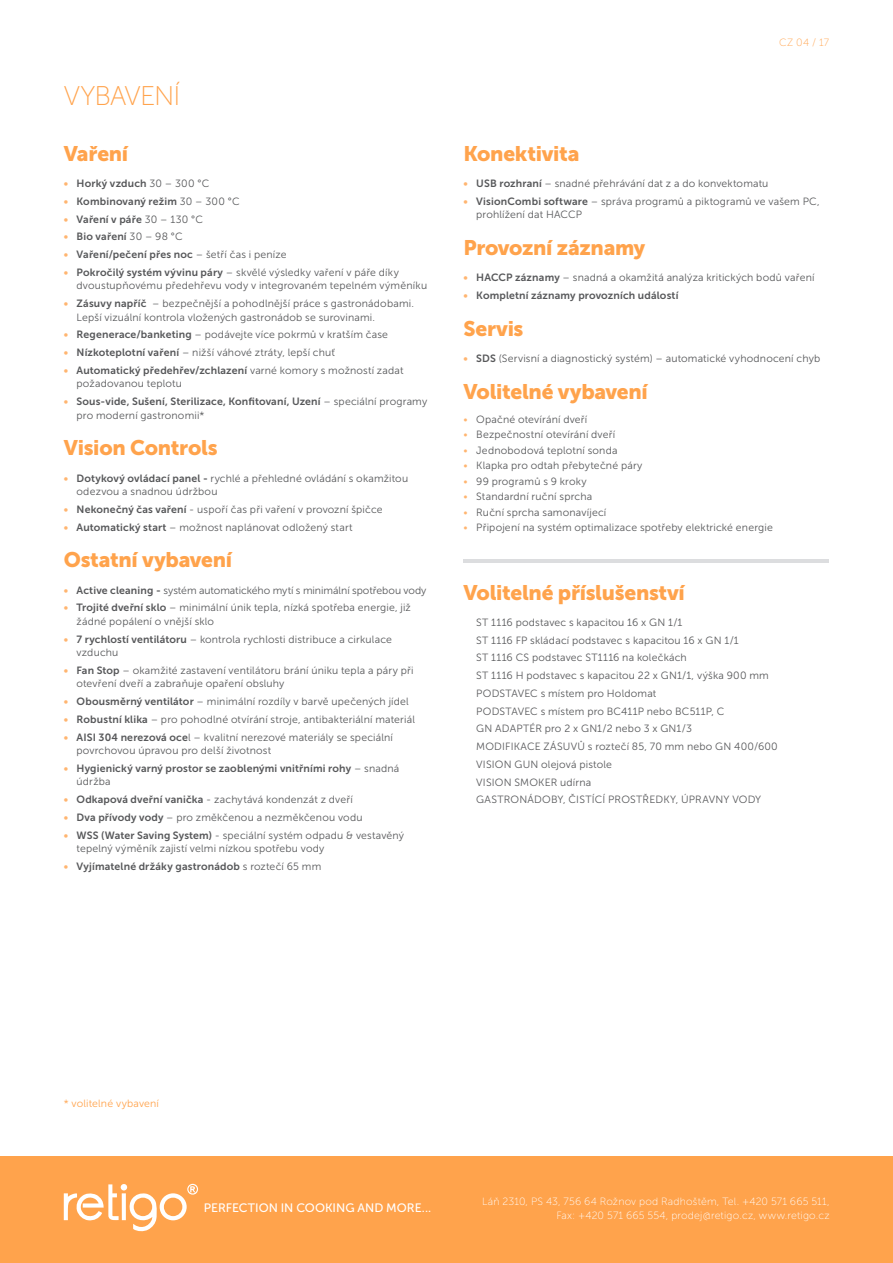
<style>
.page{position:relative;width:893px;height:1263px;background:#fff}
.page>*{position:absolute;margin:0;border:0;box-sizing:border-box;transform-origin:0 0}
.t1{font:27px "Museo Sans 100";letter-spacing:-.035em;color:#ffa34c}
.t2{font:21px "Museo Sans 900";letter-spacing:-.015em;color:#ffa34c}
.t3{font:12.15px "Museo Sans 500";color:#fff}
.Odrazky{font:10.5px/13.5px "Museo Sans 300";letter-spacing:.015em;color:#57585a}
.t4{font:10.5px/13.5px "Museo Sans 700";letter-spacing:.015em;color:#57585a}
.t5{font:10.5px/13.5px "Museo Sans 100";letter-spacing:.015em;color:#fff;text-align:right}
.Odrazky-2{font:10.5px "Museo Sans 300";letter-spacing:-.005em;color:#57585a}
.Text{font:10.5px "Museo Sans 300";letter-spacing:.015em;color:#ffa34c}
.t6{font:10.5px "Museo Sans 100";color:#ffa34c}
.s1{color:#ffb570}
.s2{font-family:"Museo Sans 300"}
.s3{font-family:"Museo Sans 700";color:#ffb570}
.s4{font-family:"Museo Sans 700"}
</style>
<div class="page">
<div style="left:0;top:1157px;width:893px;height:106px;background:#ffa34c"></div>
<svg style="left:64px;top:1184px;width:134px;height:48px"></svg>
<hr style="left:463px;top:559px;width:366px;height:3px;background:#dcdddf">
<h2 class="t1" style="left:64px;top:82px;width:118px">VYBAVENÍ</h2>
<h3 class="t2" style="left:64px;top:142px;width:66px">Vaření</h3>
<p class="t4" style="left:64px;top:177px;width:147px"><span class="s1">•</span> Horký vzduch <span class="s2">30 – 300 °C</span></p>
<p class="t4" style="left:64px;top:194px;width:177px"><span class="s1">•</span> Kombinovaný režim <span class="s2">30 – 300 °C</span></p>
<p class="t4" style="left:64px;top:212px;width:141px"><span class="s1">•</span> Vaření v páře <span class="s2">30 – 130 °C</span></p>
<p class="t4" style="left:64px;top:230px;width:120px"><span class="s1">•</span> Bio vaření <span class="s2">30 – 98 °C</span></p>
<p class="t4" style="left:64px;top:248px;width:224px"><span class="s1">•</span> Vaření/pečení přes noc <span class="s2">– šetří čas i peníze</span></p>
<p class="Odrazky" style="left:77px;top:266px;width:352px;text-indent:-13px"><span class="s3">•</span> <span class="s4">Pokročilý systém vývinu páry</span> – skvělé výsledky vaření v páře díky dvoustupňovému předehřevu vody v integrovaném tepelném výměníku</p>
<p class="Odrazky" style="left:77px;top:297px;width:339px;text-indent:-13px"><span class="s3">•</span> <span class="s4">Zásuvy napříč</span> – bezpečnější a pohodlnější práce s gastronádobami.<br>Lepší vizuální kontrola vložených gastronádob se surovinami.</p>
<p class="Odrazky" style="left:64px;top:328px;width:326px"><span class="s3">•</span> <span class="s4">Regenerace/banketing</span> – podávejte více pokrmů v kratším čase</p>
<p class="Odrazky" style="left:64px;top:346px;width:273px"><span class="s3">•</span> <span class="s4">Nízkoteplotní vaření</span> – nižší váhové ztráty, lepší chuť</p>
<p class="Odrazky" style="left:77px;top:364px;width:329px;text-indent:-13px"><span class="s3">•</span> <span class="s4">Automatický předehřev/zchlazení</span> varné komory s možností zadat požadovanou teplotu</p>
<p class="t4" style="left:77px;top:395px;width:352px;text-indent:-13px"><span class="s1">•</span> Sous-vide, Sušení, Sterilizace, Konfitovaní, Uzení <span class="s2">– speciální programy pro moderní gastronomii*</span></p>
<h3 class="t2" style="left:64px;top:436px;width:155px">Vision Controls</h3>
<p class="Odrazky" style="left:77px;top:471px;width:333px;text-indent:-13px"><span class="s3">•</span> <span class="s4">Dotykový ovládací panel -</span> rychlé a přehledné ovládání s okamžitou odezvou a snadnou údržbou</p>
<p class="Odrazky" style="left:64px;top:503px;width:320px"><span class="s3">•</span> <span class="s4">Nekonečný čas vaření</span> - uspoří čas při vaření v provozní špičce</p>
<p class="Odrazky" style="left:64px;top:520px;width:290px"><span class="s3">•</span> <span class="s4">Automatický start</span> – možnost naplánovat odložený start</p>
<h3 class="t2" style="left:64px;top:548px;width:170px">Ostatní vybavení</h3>
<p class="Odrazky-2" style="left:64px;top:584px;width:364px"><span class="s3">•</span> <span class="s4">Active cleaning -</span> systém automatického mytí s minimální spotřebou vody</p>
<p class="Odrazky" style="left:77px;top:601px;width:336px;text-indent:-13px"><span class="s3">•</span> <span class="s4">Trojité dveřní sklo</span> – minimální únik tepla, nízká spotřeba energie, již žádné popálení o vnější sklo</p>
<p class="Odrazky" style="left:77px;top:632px;width:317px;text-indent:-13px"><span class="s3">•</span> <span class="s4">7 rychlostí ventilátoru</span> – kontrola rychlosti distribuce a cirkulace vzduchu</p>
<p class="Odrazky" style="left:77px;top:664px;width:339px;text-indent:-13px"><span class="s3">•</span> <span class="s4">Fan Stop</span> – okamžité zastavení ventilátoru brání úniku tepla a páry při otevření dveří a zabraňuje opaření obsluhy</p>
<p class="Odrazky" style="left:64px;top:695px;width:347px"><span class="s3">•</span> <span class="s4">Obousměrný ventilátor</span> – minimální rozdíly v barvě upečených jídel</p>
<p class="Odrazky" style="left:64px;top:713px;width:353px"><span class="s3">•</span> <span class="s4">Robustní klika</span> – pro pohodlné otvírání stroje, antibakteriální materiál</p>
<p class="Odrazky" style="left:77px;top:730px;width:318px;text-indent:-13px"><span class="s3">•</span> <span class="s4">AISI 304 nerezová oce</span>l – kvalitní nerezové materiály se speciální povrchovou úpravou pro delší životnost</p>
<p class="t4" style="left:77px;top:761px;width:324px;text-indent:-13px"><span class="s1">•</span> Hygienický varný prostor se zaoblenými vnitřními rohy <span class="s2">– snadná údržba</span></p>
<p class="Odrazky" style="left:64px;top:793px;width:291px"><span class="s3">•</span> <span class="s4">Odkapová dveřní vanička</span> - zachytává kondenzát z dveří</p>
<p class="Odrazky" style="left:64px;top:811px;width:300px"><span class="s3">•</span> <span class="s4">Dva přívody vody</span> – pro změkčenou a nezměkčenou vodu</p>
<p class="Odrazky" style="left:77px;top:828px;width:329px;text-indent:-13px"><span class="s3">•</span> <span class="s4">WSS (Water Saving System)</span> - speciální systém odpadu &amp; vestavěný tepelný výměník zajistí velmi nízkou spotřebu vody</p>
<p class="t4" style="left:64px;top:859px;width:259px"><span class="s1">•</span> Vyjímatelné držáky gastronádob <span class="s2">s roztečí 65 mm</span></p>
<p class="t6" style="left:779px;top:37px;width:51px">CZ 04 / 17</p>
<h3 class="t2" style="left:463px;top:142px;width:117px">Konektivita</h3>
<p class="Odrazky" style="left:463px;top:177px;width:306px"><span class="s3">•</span> <span class="s4">USB rozhraní</span> – snadné přehrávání dat z a do konvektomatu</p>
<p class="Odrazky" style="left:476px;top:195px;width:345px;text-indent:-13px"><span class="s3">•</span> <span class="s4">VisionCombi software</span> – správa programů a piktogramů ve vašem PC, prohlížení dat HACCP</p>
<h3 class="t2" style="left:463px;top:236px;width:183px">Provozní záznamy</h3>
<p class="Odrazky" style="left:463px;top:271px;width:353px"><span class="s3">•</span> <span class="s4">HACCP záznamy</span> – snadná a okamžitá analýza kritických bodů vaření</p>
<p class="t4" style="left:463px;top:289px;width:216px"><span class="s1">•</span> Kompletní záznamy provozních událostí</p>
<h3 class="t2" style="left:463px;top:317px;width:62px">Servis</h3>
<p class="Odrazky" style="left:463px;top:352px;width:358px"><span class="s3">•</span> <span class="s4">SDS</span> (Servisní a diagnostický systém) – automatické vyhodnocení chyb</p>
<h3 class="t2" style="left:463px;top:380px;width:186px">Volitelné vybavení</h3>
<p class="Odrazky" style="left:463px;top:413px;width:125px"><span class="s1">•</span> Opačné otevírání dveří</p>
<p class="Odrazky" style="left:463px;top:428px;width:153px"><span class="s1">•</span> Bezpečnostní otevírání dveří</p>
<p class="Odrazky" style="left:463px;top:444px;width:156px"><span class="s1">•</span> Jednobodová teplotní sonda</p>
<p class="Odrazky" style="left:463px;top:459px;width:181px"><span class="s1">•</span> Klapka pro odtah přebytečné páry</p>
<p class="Odrazky" style="left:463px;top:475px;width:125px"><span class="s1">•</span> 99 programů s 9 kroky</p>
<p class="Odrazky" style="left:463px;top:490px;width:130px"><span class="s1">•</span> Standardní ruční sprcha</p>
<p class="Odrazky" style="left:463px;top:506px;width:144px"><span class="s1">•</span> Ruční sprcha samonavíjecí</p>
<p class="Odrazky" style="left:463px;top:521px;width:311px"><span class="s1">•</span> Připojení na systém optimalizace spotřeby elektrické energie</p>
<h3 class="t2" style="left:463px;top:580px;width:223px">Volitelné příslušenství</h3>
<p class="Odrazky" style="left:476px;top:616px;width:208px">ST 1116 podstavec s kapacitou 16 x GN 1/1</p>
<p class="Odrazky" style="left:476px;top:633px;width:264px">ST 1116 FP skládací podstavec s kapacitou 16 x GN 1/1</p>
<p class="Odrazky" style="left:476px;top:651px;width:212px">ST 1116 CS podstavec ST1116 na kolečkách</p>
<p class="Odrazky" style="left:476px;top:669px;width:294px">ST 1116 H podstavec s kapacitou 22 x GN1/1, výška 900 mm</p>
<p class="Odrazky" style="left:476px;top:687px;width:182px">PODSTAVEC s místem pro Holdomat</p>
<p class="Odrazky" style="left:476px;top:704px;width:250px">PODSTAVEC s místem pro BC411P nebo BC511P, C</p>
<p class="Odrazky" style="left:476px;top:722px;width:217px">GN ADAPTÉR pro 2 x GN1/2 nebo 3 x GN1/3</p>
<p class="Odrazky" style="left:476px;top:740px;width:303px">MODIFIKACE ZÁSUVŮ s roztečí 85, 70 mm nebo GN 400/600</p>
<p class="Odrazky" style="left:476px;top:758px;width:137px">VISION GUN olejová pistole</p>
<p class="Odrazky" style="left:476px;top:775px;width:116px">VISION SMOKER udírna</p>
<p class="Odrazky" style="left:476px;top:793px;width:287px">GASTRONÁDOBY, ČISTÍCÍ PROSTŘEDKY, ÚPRAVNY VODY</p>
<p class="Text" style="left:64px;top:1098px;width:97px">* volitelné vybavení</p>
<p class="t3" style="left:204px;top:1201px;width:229px">PERFECTION IN COOKING AND MORE...</p>
<p class="t5" style="left:482px;top:1195px;width:349px">Láň 2310, PS 43, 756 64 Rožnov pod Radhoštěm, Tel. +420 571 665 511,<br>Fax: +420 571 665 554, prodej@retigo.cz, www.retigo.cz</p>
</div>
